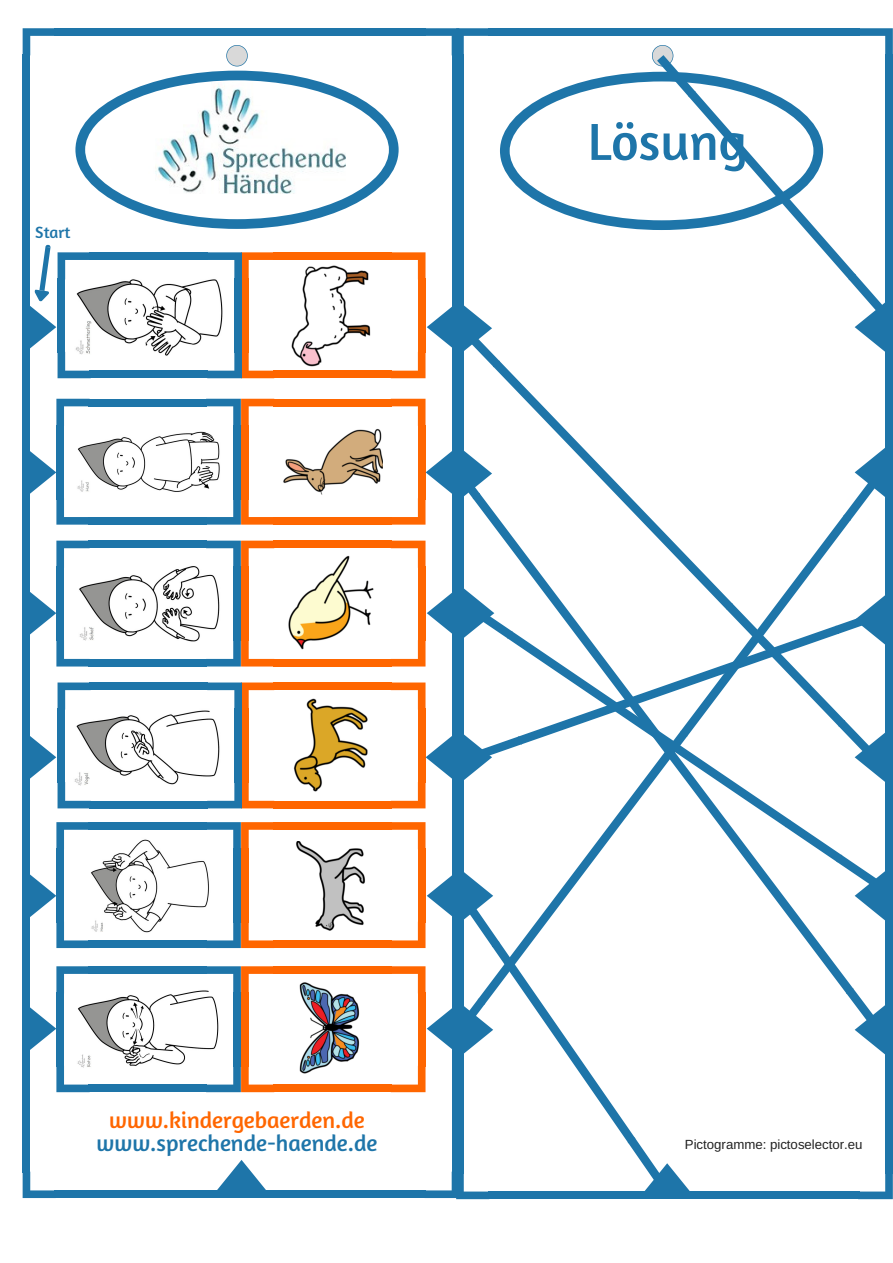
<style>
.page{position:relative;width:893px;height:1263px;background:#fff}
.page>*{position:absolute;margin:0;border:0;box-sizing:border-box;transform-origin:0 0}
.t1{font:52.95px "Amaranth";color:#1e75a9}
.t2{font:23.25px "Amaranth";color:#1e75a9}
.t3{font:23.25px "Amaranth";color:#f60}
.t4{font:16.5px "Amaranth";color:#1e75a9}
.t5{font:13.2px "Arimo";color:#222}
</style>
<div class="page">
<div style="left:241px;top:278px;width:8px;height:75px;background:#f60"></div>
<div style="left:273px;top:371px;width:119px;height:7px;background:#f60"></div>
<div style="left:418px;top:278px;width:7px;height:75px;background:#f60"></div>
<div style="left:273px;top:252px;width:119px;height:8px;background:#f60"></div>
<svg style="left:392px;top:252px;width:33px;height:27px"></svg>
<div style="left:90px;top:371px;width:118px;height:7px;background:#1e75a9"></div>
<svg style="left:207px;top:353px;width:67px;height:25px"></svg>
<div style="left:234px;top:278px;width:8px;height:75px;background:#1e75a9"></div>
<div style="left:90px;top:252px;width:118px;height:8px;background:#1e75a9"></div>
<svg style="left:208px;top:252px;width:65px;height:26px"></svg>
<div style="left:241px;top:992px;width:8px;height:75px;background:#f60"></div>
<div style="left:273px;top:1084px;width:119px;height:8px;background:#f60"></div>
<div style="left:273px;top:966px;width:119px;height:8px;background:#f60"></div>
<svg style="left:56px;top:399px;width:34px;height:26px"></svg>
<div style="left:56px;top:425px;width:8px;height:74px;background:#1e75a9"></div>
<div style="left:88px;top:517px;width:119px;height:8px;background:#1e75a9"></div>
<div style="left:233px;top:425px;width:8px;height:74px;background:#1e75a9"></div>
<div style="left:88px;top:399px;width:119px;height:7px;background:#1e75a9"></div>
<div style="left:456px;top:54px;width:8px;height:1120px;background:#1e75a9"></div>
<div style="left:488px;top:1191px;width:371px;height:8px;background:#1e75a9"></div>
<svg style="left:859px;top:1174px;width:34px;height:25px"></svg>
<div style="left:885px;top:54px;width:8px;height:1120px;background:#1e75a9"></div>
<div style="left:488px;top:28px;width:371px;height:8px;background:#1e75a9"></div>
<svg style="left:721px;top:827px;width:132px;height:166px"></svg>
<div style="left:241px;top:708px;width:8px;height:75px;background:#f60"></div>
<div style="left:273px;top:801px;width:119px;height:7px;background:#f60"></div>
<div style="left:273px;top:682px;width:119px;height:8px;background:#f60"></div>
<svg style="left:56px;top:541px;width:34px;height:25px"></svg>
<div style="left:56px;top:566px;width:8px;height:75px;background:#1e75a9"></div>
<div style="left:88px;top:659px;width:119px;height:7px;background:#1e75a9"></div>
<div style="left:233px;top:566px;width:8px;height:75px;background:#1e75a9"></div>
<div style="left:88px;top:541px;width:119px;height:7px;background:#1e75a9"></div>
<svg style="left:58px;top:682px;width:33px;height:28px"></svg>
<div style="left:58px;top:708px;width:7px;height:75px;background:#1e75a9"></div>
<div style="left:90px;top:801px;width:118px;height:7px;background:#1e75a9"></div>
<svg style="left:207px;top:783px;width:67px;height:25px"></svg>
<div style="left:234px;top:708px;width:8px;height:75px;background:#1e75a9"></div>
<div style="left:90px;top:682px;width:118px;height:8px;background:#1e75a9"></div>
<svg style="left:207px;top:682px;width:67px;height:26px"></svg>
<svg style="left:56px;top:822px;width:32px;height:26px"></svg>
<div style="left:56px;top:848px;width:8px;height:75px;background:#1e75a9"></div>
<div style="left:88px;top:940px;width:119px;height:8px;background:#1e75a9"></div>
<div style="left:233px;top:848px;width:8px;height:75px;background:#1e75a9"></div>
<div style="left:88px;top:822px;width:119px;height:8px;background:#1e75a9"></div>
<svg style="left:23px;top:28px;width:32px;height:27px"></svg>
<div style="left:23px;top:54px;width:7px;height:1119px;background:#1e75a9"></div>
<svg style="left:23px;top:1171px;width:32px;height:27px"></svg>
<div style="left:55px;top:1190px;width:371px;height:8px;background:#1e75a9"></div>
<div style="left:452px;top:54px;width:7px;height:1119px;background:#1e75a9"></div>
<div style="left:55px;top:28px;width:371px;height:8px;background:#1e75a9"></div>
<svg style="left:426px;top:28px;width:62px;height:27px"></svg>
<svg style="left:56px;top:966px;width:32px;height:26px"></svg>
<div style="left:56px;top:992px;width:8px;height:75px;background:#1e75a9"></div>
<svg style="left:56px;top:1067px;width:32px;height:25px"></svg>
<div style="left:88px;top:1084px;width:119px;height:8px;background:#1e75a9"></div>
<svg style="left:207px;top:1067px;width:66px;height:25px"></svg>
<div style="left:233px;top:992px;width:8px;height:75px;background:#1e75a9"></div>
<div style="left:88px;top:966px;width:119px;height:8px;background:#1e75a9"></div>
<svg style="left:207px;top:966px;width:66px;height:26px"></svg>
<svg style="left:207px;top:822px;width:66px;height:26px"></svg>
<div style="left:241px;top:848px;width:8px;height:75px;background:#f60"></div>
<svg style="left:207px;top:923px;width:66px;height:25px"></svg>
<div style="left:273px;top:940px;width:119px;height:8px;background:#f60"></div>
<div style="left:418px;top:848px;width:7px;height:75px;background:#f60"></div>
<div style="left:273px;top:822px;width:119px;height:8px;background:#f60"></div>
<svg style="left:392px;top:822px;width:33px;height:27px"></svg>
<svg style="left:206px;top:541px;width:68px;height:25px"></svg>
<div style="left:241px;top:566px;width:8px;height:75px;background:#f60"></div>
<svg style="left:206px;top:641px;width:68px;height:25px"></svg>
<div style="left:273px;top:659px;width:119px;height:7px;background:#f60"></div>
<div style="left:418px;top:566px;width:7px;height:75px;background:#f60"></div>
<div style="left:273px;top:541px;width:119px;height:7px;background:#f60"></div>
<svg style="left:391px;top:541px;width:34px;height:27px"></svg>
<svg style="left:206px;top:399px;width:68px;height:26px"></svg>
<div style="left:241px;top:425px;width:8px;height:74px;background:#f60"></div>
<svg style="left:207px;top:499px;width:66px;height:26px"></svg>
<div style="left:273px;top:517px;width:119px;height:8px;background:#f60"></div>
<div style="left:418px;top:425px;width:7px;height:74px;background:#f60"></div>
<div style="left:273px;top:399px;width:119px;height:7px;background:#f60"></div>
<svg style="left:391px;top:399px;width:34px;height:27px"></svg>
<svg style="left:30px;top:1007px;width:26px;height:43px"></svg>
<svg style="left:30px;top:874px;width:58px;height:74px"></svg>
<svg style="left:30px;top:731px;width:61px;height:77px"></svg>
<svg style="left:30px;top:592px;width:60px;height:74px"></svg>
<svg style="left:30px;top:451px;width:58px;height:74px"></svg>
<svg style="left:392px;top:446px;width:100px;height:79px"></svg>
<svg style="left:846px;top:988px;width:39px;height:67px"></svg>
<svg style="left:75px;top:71px;width:324px;height:158px"></svg>
<svg style="left:500px;top:72px;width:152px;height:158px"></svg>
<svg style="left:391px;top:301px;width:108px;height:77px"></svg>
<svg style="left:493px;top:360px;width:187px;height:227px"></svg>
<svg style="left:854px;top:448px;width:31px;height:49px"></svg>
<svg style="left:576px;top:827px;width:43px;height:42px"></svg>
<svg style="left:680px;top:496px;width:193px;height:91px"></svg>
<svg style="left:391px;top:587px;width:494px;height:221px"></svg>
<svg style="left:507px;top:631px;width:283px;height:196px"></svg>
<svg style="left:785px;top:820px;width:100px;height:102px"></svg>
<img style="left:91px;top:275px;width:133px;height:82px">
<img style="left:300px;top:982px;width:60px;height:92px">
<img style="left:76px;top:431px;width:144px;height:63px">
<img style="left:294px;top:698px;width:74px;height:94px">
<img style="left:79px;top:564px;width:142px;height:79px">
<img style="left:291px;top:265px;width:80px;height:102px">
<img style="left:74px;top:704px;width:150px;height:84px">
<img style="left:288px;top:555px;width:86px;height:95px">
<img style="left:91px;top:838px;width:120px;height:95px">
<img style="left:283px;top:429px;width:100px;height:66px">
<img style="left:77px;top:987px;width:143px;height:83px">
<img style="left:296px;top:841px;width:69px;height:90px">
<svg style="left:226px;top:45px;width:22px;height:21px"></svg>
<svg style="left:30px;top:244px;width:61px;height:134px"></svg>
<svg style="left:652px;top:28px;width:241px;height:324px"></svg>
<svg style="left:217px;top:1160px;width:49px;height:30px"></svg>
<svg style="left:391px;top:869px;width:299px;height:330px"></svg>
<p class="t4" style="left:35px;top:221px;width:37px">Start</p>
<h1 class="t1" style="left:588px;top:108px;width:160px">Lösung</h1>
<h2 class="t3" style="left:109px;top:1106px;width:257px">www.kindergebaerden.de</h2>
<h2 class="t2" style="left:97px;top:1128px;width:282px">www.sprechende-haende.de</h2>
<p class="t5" style="left:685px;top:1137px;width:179px">Pictogramme: pictoselector.eu</p>
</div>
